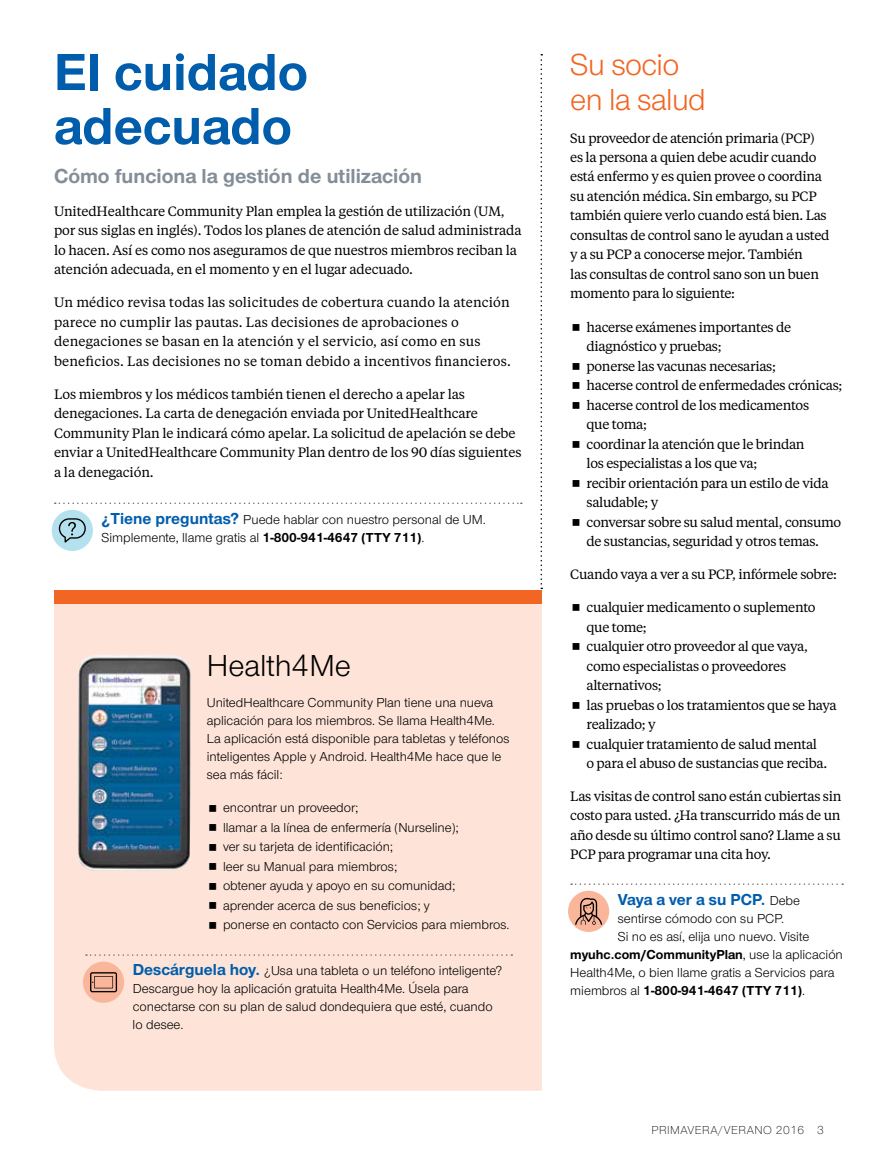
<style>
.page{position:relative;width:878px;height:1161px;background:#fff}
.page>*{position:absolute;margin:0;border:0;box-sizing:border-box;transform-origin:0 0}
.t1{font:700 54px/54px "UHC Sans";color:#005dac}
.t2{font:31.5px/34.5px "UHC Sans";letter-spacing:-.02em;color:#f26522}
.t3{font:31.5px "UHC Sans";color:#000}
.t4{font:700 21px "UHC Sans";color:#838e98}
.t5{font:700 16.5px "UHC Sans";color:#005dac}
.t6{font:13.5px/19.5px "UHC Serif Text";letter-spacing:-.02em;color:#000}
.t7{font:13.5px/18px "UHC Sans";color:#000}
.t8{font:13.5px/19.5px "UHC Serif Text";letter-spacing:.01em;color:#000}
.t9{font:700 13.5px "UHC Sans";color:#000}
.t10{font:300 12px "UHC Sans";letter-spacing:.04em;color:#000}
.s1{font-weight:700;font-size:16.5px;color:#005dac}
.s2{font-weight:700}
.s3{font-weight:400;font-size:13.5px;color:#000}
.s4{font-weight:400}
</style>
<div class="page">
<div style="left:54px;top:604px;width:488px;height:487px;background:#fee4d8"></div>
<div style="left:54px;top:590px;width:488px;height:14px;background:#f26522"></div>
<svg style="left:540px;top:54px;width:2px;height:535px"></svg>
<svg style="left:55px;top:503px;width:467px;height:1px"></svg>
<div style="left:52px;top:510px;width:41px;height:41px;background:#b3e2ee;border-radius:50%"></div>
<svg style="left:59px;top:518px;width:27px;height:25px"></svg>
<img style="left:76px;top:653px;width:114px;height:218px">
<svg style="left:86px;top:954px;width:426px;height:2px"></svg>
<div style="left:83px;top:962px;width:41px;height:41px;background:#fab69a;border-radius:50%"></div>
<svg style="left:90px;top:972px;width:27px;height:20px"></svg>
<svg style="left:571px;top:883px;width:272px;height:2px"></svg>
<div style="left:568px;top:891px;width:41px;height:41px;background:#fab69a;border-radius:50%"></div>
<svg style="left:575px;top:897px;width:27px;height:28px"></svg>
<svg style="left:209px;top:804px;width:7px;height:7px"></svg>
<svg style="left:209px;top:824px;width:7px;height:7px"></svg>
<svg style="left:209px;top:843px;width:7px;height:7px"></svg>
<svg style="left:209px;top:863px;width:7px;height:7px"></svg>
<svg style="left:209px;top:882px;width:7px;height:7px"></svg>
<svg style="left:209px;top:902px;width:7px;height:7px"></svg>
<svg style="left:209px;top:921px;width:7px;height:7px"></svg>
<h1 class="t1" style="left:54px;top:43px;width:255px">El cuidado adecuado</h1>
<h3 class="t4" style="left:54px;top:162px;width:369px">Cómo funciona la gestión de utilización</h3>
<p class="t6" style="left:54px;top:201px;width:469px">UnitedHealthcare Community Plan emplea la gestión de utilización (UM, por sus siglas en inglés). Todos los planes de atención de salud administrada lo hacen. Así es como nos aseguramos de que nuestros miembros reciban la atención adecuada, en el momento y en el lugar adecuado.</p>
<p class="t8" style="left:54px;top:292px;width:458px">Un médico revisa todas las solicitudes de cobertura cuando la atención parece no cumplir las pautas. Las decisiones de aprobaciones o denegaciones se basan en la atención y el servicio, así como en sus beneficios. Las decisiones no se toman debido a incentivos financieros.</p>
<p class="t6" style="left:54px;top:384px;width:469px">Los miembros y los médicos también tienen el derecho a apelar las denegaciones. La carta de denegación enviada por UnitedHealthcare Community Plan le indicará cómo apelar. La solicitud de apelación se debe enviar a UnitedHealthcare Community Plan dentro de los 90 días siguientes a la denegación.</p>
<p class="t7" style="left:102px;top:510px;width:386px"><span class="s1">¿Tiene preguntas?</span> Puede hablar con nuestro personal de UM.<br>Simplemente, llame gratis al <span class="s2">1-800-941-4647 (TTY 711)</span>.</p>
<h2 class="t3" style="left:207px;top:645px;width:146px">Health4Me</h2>
<p class="t7" style="left:207px;top:693px;width:304px">UnitedHealthcare Community Plan tiene una nueva aplicación para los miembros. Se llama Health4Me.<br>La aplicación está disponible para tabletas y teléfonos inteligentes Apple y Android. Health4Me hace que le sea más fácil:</p>
<p class="t7" style="left:223px;top:798px;width:288px;line-height:19.5px">encontrar un proveedor;<br>llamar a la línea de enfermería (Nurseline);<br>ver su tarjeta de identificación;<br>leer su Manual para miembros;<br>obtener ayuda y apoyo en su comunidad; aprender acerca de sus beneficios; y<br>ponerse en contacto con Servicios para miembros.</p>
<p class="t7" style="left:133px;top:962px;width:371px"><span class="s1">Descárguela hoy.</span> ¿Usa una tableta o un teléfono inteligente?<br>Descargue hoy la aplicación gratuita Health4Me. Úsela para conectarse con su plan de salud dondequiera que esté, cuando lo desee.</p>
<h2 class="t2" style="left:570px;top:46px;width:137px">Su socio en la salud</h2>
<p class="t6" style="left:570px;top:127px;width:261px">Su proveedor de atención primaria (PCP) es la persona a quien debe acudir cuando está enfermo y es quien provee o coordina su atención médica. Sin embargo, su PCP también quiere verlo cuando está bien. Las consultas de control sano le ayudan a usted y a su PCP a conocerse mejor. También<br>las consultas de control sano son un buen momento para lo siguiente:</p>
<p class="t6" style="left:586px;top:316px;width:257px">hacerse exámenes importantes de diagnóstico y pruebas;<br>ponerse las vacunas necesarias;<br>hacerse control de enfermedades crónicas; hacerse control de los medicamentos<br>que toma;<br>coordinar la atención que le brindan<br>los especialistas a los que va;<br>recibir orientación para un estilo de vida saludable; y<br>conversar sobre su salud mental, consumo de sustancias, seguridad y otros temas.</p>
<p class="t6" style="left:570px;top:564px;width:268px">Cuando vaya a ver a su PCP, infórmele sobre:</p>
<p class="t6" style="left:586px;top:597px;width:252px">cualquier medicamento o suplemento que tome;<br>cualquier otro proveedor al que vaya, como especialistas o proveedores alternativos;<br>las pruebas o los tratamientos que se haya realizado; y<br>cualquier tratamiento de salud mental<br>o para el abuso de sustancias que reciba.</p>
<p class="t6" style="left:570px;top:786px;width:272px;text-align:justify">Las visitas de control sano están cubiertas sin costo para usted. ¿Ha transcurrido más de un año desde su último control sano? Llame a su PCP para programar una cita hoy.</p>
<p class="t5" style="left:618px;top:888px;width:184px">Vaya a ver a su PCP. <span class="s3">Debe</span></p>
<p class="t7" style="left:618px;top:909px;width:168px">sentirse cómodo con su PCP.</p>
<p class="t7" style="left:618px;top:927px;width:193px">Si no es así, elija uno nuevo. Visite</p>
<p class="t9" style="left:570px;top:945px;width:274px">myuhc.com/CommunityPlan<span class="s4">, use la aplicación</span></p>
<p class="t7" style="left:570px;top:963px;width:266px">Health4Me, o bien llame gratis a Servicios para</p>
<p class="t9" style="left:570px;top:981px;width:236px"><span class="s4">miembros al</span> 1-800-941-4647 (TTY 711)<span class="s4">.</span></p>
<p class="t10" style="left:651px;top:1122px;width:174px">PRIMAVERA/VERANO 2016 3</p>
</div>
